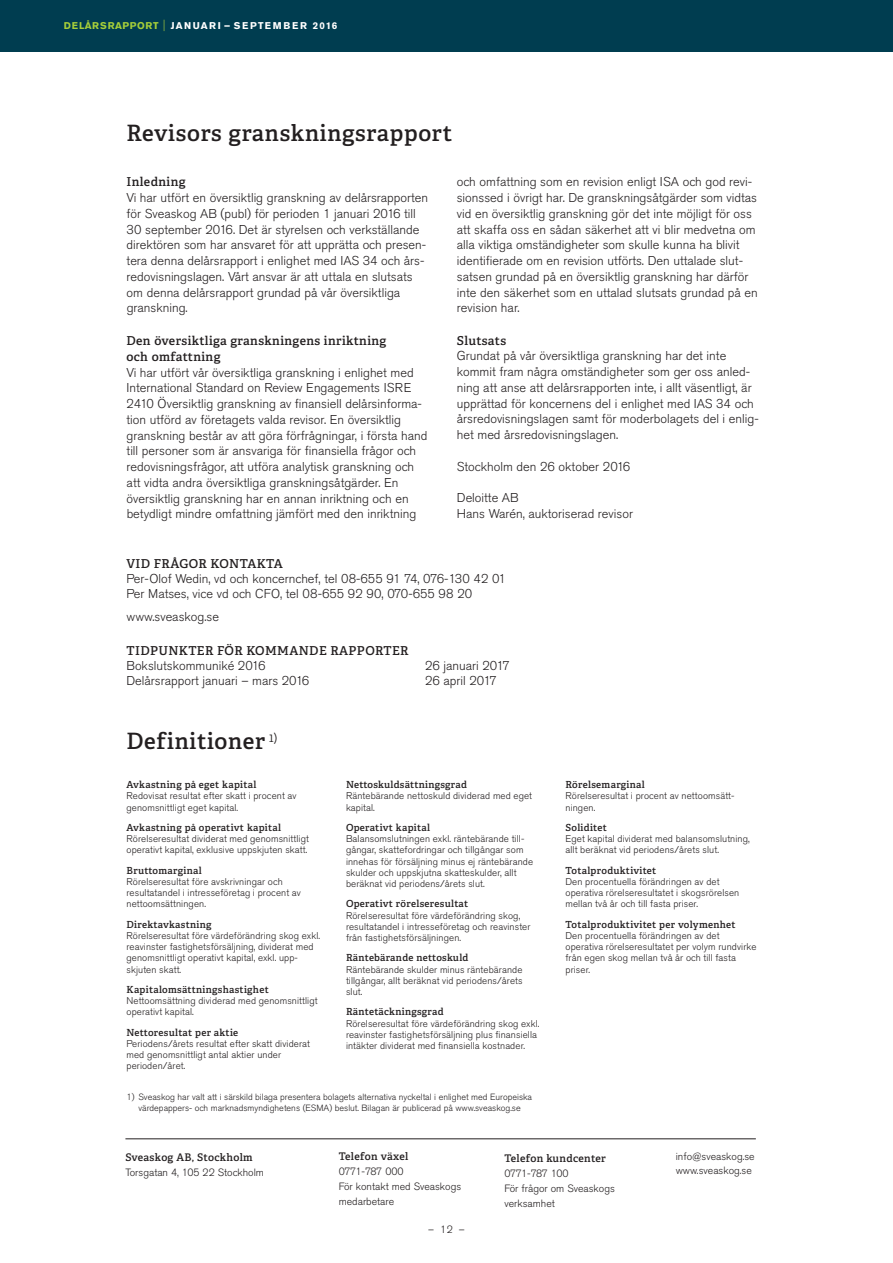
<style>
.page{position:relative;width:893px;height:1263px;background:#fff}
.page>*{position:absolute;margin:0;border:0;box-sizing:border-box;transform-origin:0 0}
.t1{font:600 22.5px "Adelle";letter-spacing:.03em;color:#231f20}
.t2{font:300 12.75px/15.8px "Akzidenz Grotesk Std";color:#231f20}
.t3{font:600 12.3px/16.4px "Adelle";letter-spacing:.03em;color:#231f20}
.t4{font:300 10.5px/15px "Akzidenz Grotesk Std";color:#231f20}
.t5{font:600 10.5px "Adelle";letter-spacing:.03em;color:#231f20}
.t6{font:300 9.75px/11.2px "Akzidenz Grotesk Std";letter-spacing:.01em;color:#231f20}
.t7{font:600 9.75px "Adelle";letter-spacing:.03em;color:#231f20}
.t8{font:700 9.75px "Akzidenz Grotesk Std";letter-spacing:.135em;color:#fff}
.t9{font:700 9.75px "Akzidenz Grotesk Std";letter-spacing:.055em;color:#a6ce39}
.t10{font:300 9px/10.5px "Akzidenz Grotesk Std";color:#231f20;text-align:center}
</style>
<div class="page">
<hr style="left:125px;top:1138px;width:631px;height:1px;background:#231f20">
<div style="left:0;top:0;width:893px;height:51px;background:#003d50"></div>
<p class="t9" style="left:64px;top:20px;width:96px">DELÅRSRAPPORT</p>
<p class="t8" style="left:171px;top:20px;width:168px">JANUARI – SEPTEMBER 2016</p>
<h1 class="t1" style="left:126px;top:119px;width:327px">Revisors granskningsrapport</h1>
<p class="t3" style="left:126px;top:174px;width:61px">Inledning</p>
<p class="t2" style="left:126px;top:190px;width:303px">Vi har utfört en översiktlig granskning av delårsrapporten för Sveaskog AB (publ) för perioden 1 januari 2016 till 30 september 2016. Det är styrelsen och verkställande direktören som har ansvaret för att upprätta och presen&shy;tera denna delårsrapport i enlighet med IAS 34 och års&shy;redovisningslagen. Vårt ansvar är att uttala en slutsats om denna delårsrapport grundad på vår översiktliga granskning.</p>
<p class="t3" style="left:126px;top:332px;width:261px">Den översiktliga granskningens inriktning och omfattning</p>
<p class="t2" style="left:126px;top:365px;width:302px">Vi har utfört vår översiktliga granskning i enlighet med International Standard on Review Engagements ISRE 2410 Översiktlig granskning av finansiell delårsinforma&shy;tion utförd av företagets valda revisor. En översiktlig granskning består av att göra förfrågningar, i första hand till personer som är ansvariga för finansiella frågor och redovisningsfrågor, att utföra analytisk granskning och att vidta andra översiktliga granskningsåtgärder. En översiktlig granskning har en annan inriktning och en betydligt mindre omfattning jämfört med den inriktning</p>
<p class="t2" style="left:457px;top:174px;width:303px">och omfattning som en revision enligt ISA och god revi&shy;sionssed i övrigt har. De granskningsåtgärder som vidtas vid en översiktlig granskning gör det inte möjligt för oss att skaffa oss en sådan säkerhet att vi blir medvetna om alla viktiga omständigheter som skulle kunna ha blivit identifierade om en revision utförts. Den uttalade slut&shy;satsen grundad på en översiktlig granskning har därför inte den säkerhet som en uttalad slutsats grundad på en revision har.</p>
<p class="t3" style="left:457px;top:332px;width:51px">Slutsats</p>
<p class="t2" style="left:457px;top:348px;width:303px">Grundat på vår översiktliga granskning har det inte kommit fram några omständigheter som ger oss anled&shy;ning att anse att delårsrapporten inte, i allt väsentligt, är upprättad för koncernens del i enlighet med IAS 34 och årsredovisningslagen samt för moderbolagets del i enlig&shy;het med årsredovisningslagen.</p>
<p class="t2" style="left:457px;top:459px;width:175px">Stockholm den 26 oktober 2016</p>
<p class="t2" style="left:457px;top:490px;width:178px">Deloitte AB<br>Hans Warén, auktoriserad revisor</p>
<p class="t3" style="left:126px;top:556px;width:95px">Vid frågor kont</p>
<p class="t3" style="left:247px;top:556px;width:37px">akta</p>
<p class="t2" style="left:126px;top:571px;width:381px;line-height:15px">Per-Olof Wedin, vd och koncernchef, tel 08-655 91 74, 076-130 42 01<br>Per Matses, vice vd och CFO, tel 08-655 92 90, 070-655 98 20</p>
<p class="t2" style="left:127px;top:608px;width:94px">www.sveaskog.se</p>
<p class="t3" style="left:126px;top:643px;width:52px">Tidpunkte</p>
<p class="t3" style="left:205px;top:643px;width:53px">r fö r komm</p>
<p class="t3" style="left:289px;top:643px;width:20px">ande</p>
<p class="t3" style="left:330px;top:643px;width:80px">rapporter</p>
<p class="t2" style="left:126px;top:658px;width:140px">Bokslutskommuniké 2016</p>
<p class="t2" style="left:425px;top:658px;width:86px">26 januari 2017</p>
<p class="t2" style="left:127px;top:673px;width:184px">Delårsrapport januari – mars 2016</p>
<p class="t2" style="left:425px;top:673px;width:73px">26 april 2017</p>
<h1 class="t1" style="left:126px;top:727px;width:153px">Definitioner <sup>1)</sup></h1>
<p class="t7" style="left:126px;top:778px;width:131px">Avkastning på eget kapital</p>
<p class="t6" style="left:126px;top:790px;width:172px">Redovisat resultat efter skatt i procent av genomsnittligt eget kapital.</p>
<p class="t7" style="left:126px;top:821px;width:156px">Avkastning på operativt kapital</p>
<p class="t6" style="left:126px;top:833px;width:184px">Rörelseresultat dividerat med genomsnittligt operativt kapital, exklusive uppskjuten skatt.</p>
<p class="t7" style="left:126px;top:864px;width:77px">Bruttomarginal</p>
<p class="t6" style="left:126px;top:876px;width:176px">Rörelseresultat före avskrivningar och resultatandel i intresseföretag i procent av nettoomsättningen.</p>
<p class="t7" style="left:126px;top:918px;width:87px">Direktavkastning</p>
<p class="t6" style="left:126px;top:930px;width:195px">Rörelseresultat före värdeförändring skog exkl. reavinster fastighetsförsäljning, dividerat med genomsnittligt operativt kapital, exkl. upp&shy;skjuten skatt.</p>
<p class="t7" style="left:126px;top:983px;width:144px">Kapitalomsättningshastighet</p>
<p class="t6" style="left:126px;top:995px;width:193px">Nettoomsättning dividerad med genomsnittligt operativt kapital.</p>
<p class="t7" style="left:126px;top:1026px;width:113px">Nettoresultat per aktie</p>
<p class="t6" style="left:126px;top:1038px;width:185px">Periodens/årets resultat efter skatt dividerat med genomsnittligt antal aktier under perioden/året.</p>
<p class="t7" style="left:346px;top:778px;width:122px">Nettoskuldsättningsgrad</p>
<p class="t6" style="left:346px;top:791px;width:188px">Räntebärande nettoskuld dividerad med eget kapital.</p>
<p class="t7" style="left:346px;top:821px;width:86px">Operativt kapital</p>
<p class="t6" style="left:346px;top:833px;width:189px">Balansomslutningen exkl. räntebärande till&shy;gångar, skattefordringar och tillgångar som innehas för försäljning minus ej räntebärande skulder och uppskjutna skatteskulder, allt beräknat vid periodens/årets slut.</p>
<p class="t7" style="left:346px;top:898px;width:124px">Operativt rörelseresultat</p>
<p class="t6" style="left:346px;top:910px;width:186px">Rörelseresultat före värdeförändring skog, resultatandel i intresseföretag och reavinster från fastighetsförsäljningen.</p>
<p class="t7" style="left:346px;top:952px;width:124px">Räntebärande nettoskuld</p>
<p class="t6" style="left:346px;top:964px;width:178px;text-align:justify">Räntebärande skulder minus räntebärande tillgångar, allt beräknat vid periodens/årets slut.</p>
<p class="t7" style="left:346px;top:1006px;width:99px">Räntetäckningsgrad</p>
<p class="t6" style="left:346px;top:1018px;width:195px">Rörelseresultat före värdeförändring skog exkl. reavinster fastighetsförsäljning plus finansiella intäkter dividerat med finansiella kostnader.</p>
<p class="t10" style="left:126px;top:1092px;width:407px">1) Sveaskog har valt att i särskild bilaga presentera bolagets alternativa nyckeltal i enlighet med Europeiska värdepappers- och marknadsmyndighetens (ESMA) beslut. Bilagan är publicerad på www.sveaskog.se</p>
<p class="t7" style="left:565px;top:779px;width:81px">Rörelsemarginal</p>
<p class="t6" style="left:565px;top:791px;width:171px">Rörelseresultat i procent av nettoomsätt&shy;ningen.</p>
<p class="t7" style="left:565px;top:821px;width:43px">Soliditet</p>
<p class="t6" style="left:565px;top:833px;width:186px">Eget kapital dividerat med balansomslutning, allt beräknat vid periodens/årets slut.</p>
<p class="t7" style="left:565px;top:864px;width:92px">Totalproduktivitet</p>
<p class="t6" style="left:565px;top:876px;width:175px">Den procentuella förändringen av det operativa rörelseresultatet i skogsrörelsen mellan två år och till fasta priser.</p>
<p class="t7" style="left:565px;top:918px;width:172px">Totalproduktivitet per volymenhet</p>
<p class="t6" style="left:565px;top:930px;width:193px">Den procentuella förändringen av det operativa rörelseresultatet per volym rundvirke från egen skog mellan två år och till fasta priser.</p>
<p class="t5" style="left:125px;top:1150px;width:129px">Sveaskog AB, Stockholm</p>
<p class="t4" style="left:125px;top:1165px;width:140px">Torsgatan 4, 105 22 Stockholm</p>
<p class="t5" style="left:339px;top:1150px;width:71px">Telefon växel</p>
<p class="t4" style="left:339px;top:1164px;width:124px">0771-787 000<br>För kontakt med Sveaskogs medarbetare</p>
<p class="t4" style="left:428px;top:1222px;width:38px">–12–</p>
<p class="t5" style="left:504px;top:1151px;width:103px">Telefon kundcenter</p>
<p class="t4" style="left:504px;top:1166px;width:112px">0771-787 100<br>För frågor om Sveaskogs verksamhet</p>
<p class="t4" style="left:676px;top:1150px;width:80px;line-height:13.5px">info@sveaskog.se www.sveaskog.se</p>
</div>
